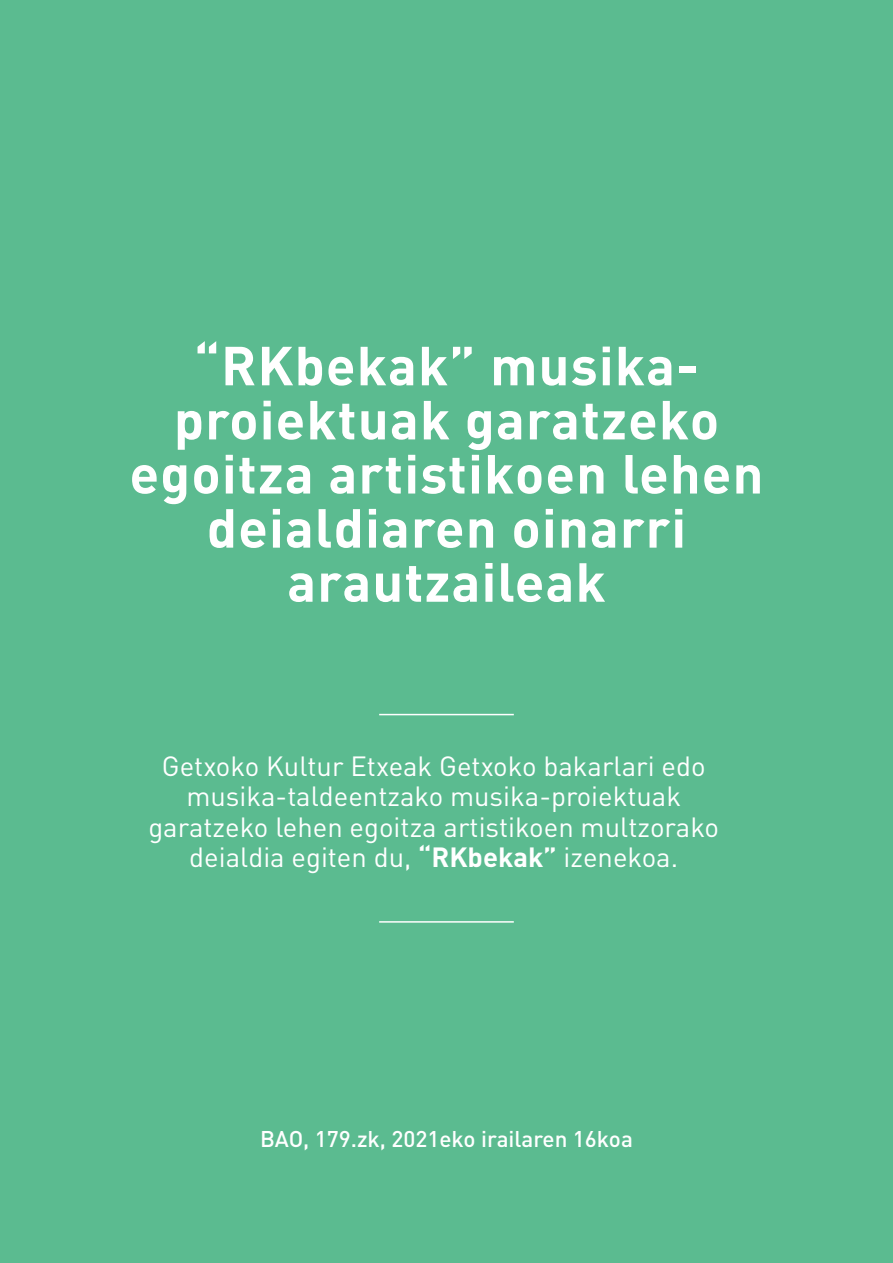
<style>
.page{position:relative;width:893px;height:1263px;background:#fff}
.page>*{position:absolute;margin:0;border:0;box-sizing:border-box;transform-origin:0 0}
.t1{font:700 54.15px/54.2px "DIN";letter-spacing:.02em;color:#fff;text-align:center}
.t2{font:27.45px/30.5px "DIN";color:#fff;text-align:center}
.t3{font:500 22.5px "DIN";color:#fff}
.s1{font-weight:700}
</style>
<div class="page">
<div style="left:0;top:0;width:893px;height:1262px;background:#5bbb90"></div>
<hr style="left:379px;top:714px;width:135px;height:1px;background:#fff">
<hr style="left:379px;top:921px;width:135px;height:2px;background:#fff">
<p class="t1" style="left:130px;top:336px;width:635px">“RKbekak” musika&shy;proiektuak garatzeko egoitza artistikoen lehen deialdiaren oinarri arautzaileak</p>
<p class="t2" style="left:148px;top:750px;width:572px">Getxoko Kultur Etxeak Getxoko bakarlari edo musika-taldeentzako musika-proiektuak garatzeko lehen egoitza artistikoen multzorako deialdia egiten du, <span class="s1">“RKbekak”</span> izenekoa.</p>
<p class="t3" style="left:260px;top:1124px;width:374px">BAO, 179.zk, 2021eko irailaren 16koa</p>
</div>
